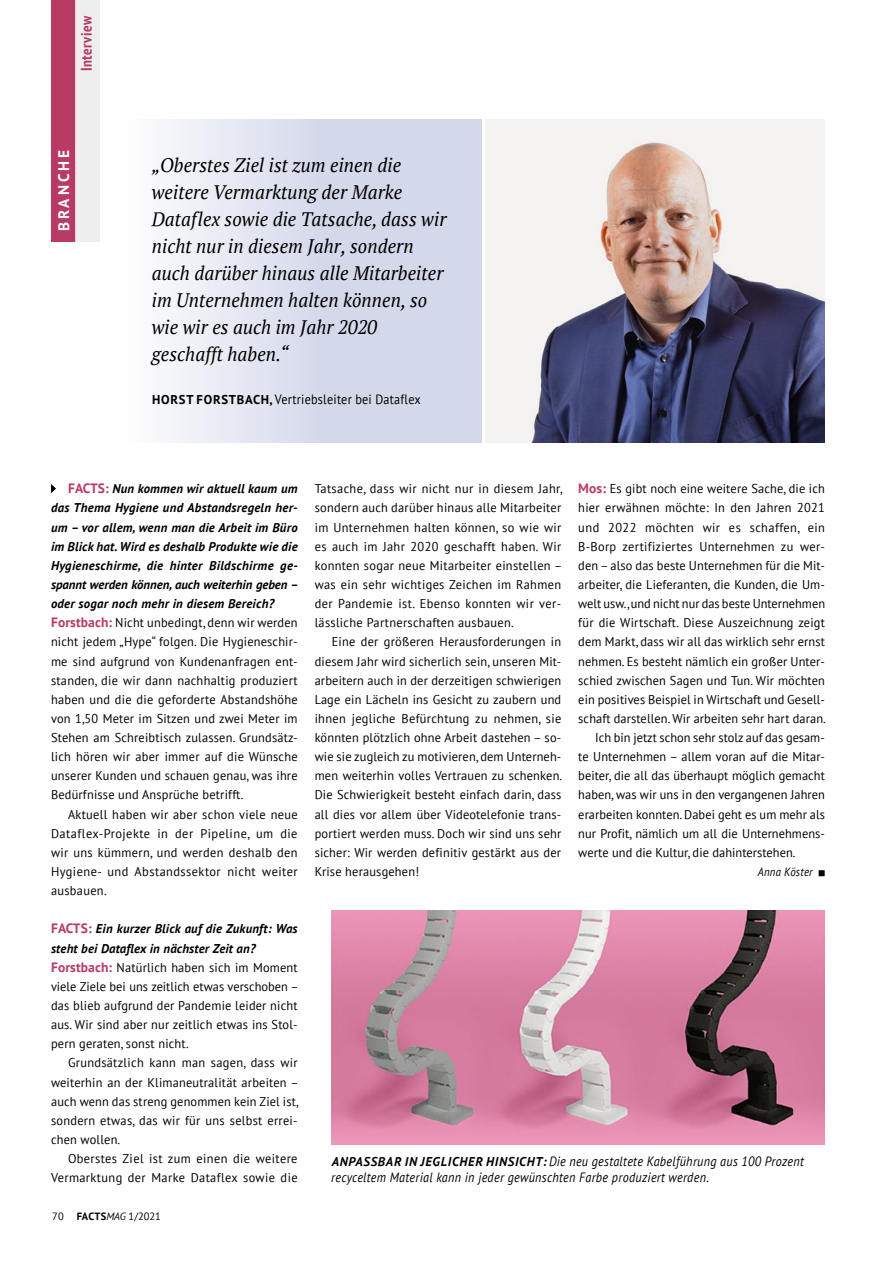
<style>
.page{position:relative;width:893px;height:1263px;background:#fff}
.page>*{position:absolute;margin:0;border:0;box-sizing:border-box;transform-origin:0 0}
.t1{font:italic 19.5px/27px "PT Serif";letter-spacing:.005em;color:#000;scale:.95 1}
.t2{font:700 condensed 15.3px "PT Sans";letter-spacing:.03em;color:#b93a63}
.t3{font:700 15.3px "PT Sans";letter-spacing:.19em;color:#fff}
.t4{font:italic 13.5px/16.5px "PT Sans";letter-spacing:.025em;color:#000;scale:.9 1}
.t5{font:13.5px "PT Sans";letter-spacing:.02em;color:#000;scale:.9 1}
.t6{font:12.75px/19.2px "PT Sans";letter-spacing:.015em;color:#000;text-align:justify}
.t7{font:12.75px "PT Sans";letter-spacing:.035em;color:#000}
.t8{font:italic 12px "PT Sans";letter-spacing:.02em;color:#000;scale:.9 1}
.t9{font:10.5px "PT Sans";color:#000}
.s1{font-weight:700;font-size:12.75px}
.s2{font-weight:700;font-size:13.5px;color:#b93a63}
.s3{font-weight:700;font-style:italic}
.s4{font-weight:700}
.s5{font-style:italic}
</style>
<div class="page">
<div style="left:118px;top:119px;width:363px;height:323px;background:linear-gradient(to right,#f8f8fc,#c8cee5)"></div>
<svg style="left:51px;top:484px;width:5px;height:9px"></svg>
<img style="left:486px;top:119px;width:339px;height:323px">
<div style="left:51px;top:0;width:24px;height:242px;background:#b93a63"></div>
<div style="left:75px;top:0;width:25px;height:242px;background:#ececed"></div>
<img style="left:331px;top:910px;width:494px;height:234px">
<p class="t2" style="left:76px;top:71px;width:57px;rotate:-90deg">Interview</p>
<p class="t3" style="left:53px;top:231px;width:83px;rotate:-90deg">BRANCHE</p>
<p class="t1" style="left:152px;top:151px;width:312px">„Oberstes Ziel ist zum einen die weitere Vermarktung der Marke<br>Dataflex sowie die Tatsache, dass wir nicht nur in diesem Jahr, sondern auch darüber hinaus alle Mitarbeiter im Unternehmen halten können, so wie wir es auch im Jahr 2020 geschafft haben.“</p>
<p class="t5" style="left:152px;top:391px;width:300px"><span class="s1">HORST FORSTBACH,</span> Vertriebsleiter bei Dataflex</p>
<p class="t6" style="left:51px;top:479px;width:249px;text-align:left;text-indent:17px"><span class="s2">FACTS:</span> <span class="s3">Nun kommen wir aktuell kaum um das Thema Hygiene und Abstandsregeln her&shy;um – vor allem, wenn man die Arbeit im Büro im Blick hat. Wird es deshalb Produkte wie die Hygieneschirme, die hinter Bildschirme ge&shy;spannt werden können, auch weiterhin geben – oder sogar noch mehr in diesem Bereich?<br></span><span class="s2">Forstbach:</span> Nicht unbedingt, denn wir werden nicht jedem „Hype“ folgen. Die Hygieneschir&shy;me sind aufgrund von Kundenanfragen ent&shy;standen, die wir dann nachhaltig produziert haben und die die geforderte Abstandshöhe von 1,50 Meter im Sitzen und zwei Meter im Stehen am Schreibtisch zulassen. Grundsätz&shy;lich hören wir aber immer auf die Wünsche unserer Kunden und schauen genau, was ihre Bedürfnisse und Ansprüche betrifft.</p>
<p class="t6" style="left:51px;top:804px;width:248px;text-indent:17px">Aktuell haben wir aber schon viele neue Dataflex-Projekte in der Pipeline, um die wir uns kümmern, und werden deshalb den Hygiene- und Abstandssektor nicht weiter ausbauen.</p>
<p class="t6" style="left:51px;top:919px;width:249px;text-align:left"><span class="s2">FACTS:</span> <span class="s3">Ein kurzer Blick auf die Zukunft: Was steht bei Dataflex in nächster Zeit an?<br></span><span class="s2">Forstbach:</span> Natürlich haben sich im Moment viele Ziele bei uns zeitlich etwas verschoben – das blieb aufgrund der Pandemie leider nicht aus. Wir sind aber nur zeitlich etwas ins Stol&shy;pern geraten, sonst nicht.</p>
<p class="t6" style="left:51px;top:1053px;width:249px;text-indent:17px">Grundsätzlich kann man sagen, dass wir weiterhin an der Klimaneutralität arbeiten – auch wenn das streng genommen kein Ziel ist, sondern etwas, das wir für uns selbst errei&shy;chen wollen.</p>
<p class="t6" style="left:51px;top:1149px;width:248px;text-align:right">Oberstes Ziel ist zum einen die weitere<br>Vermarktung der Marke Dataflex sowie die</p>
<p class="t9" style="left:52px;top:1209px;width:13px">70</p>
<p class="t9" style="left:77px;top:1209px;width:86px"><span class="s4">FACTS</span><span class="s5">MAG</span> 1/2021</p>
<p class="t6" style="left:315px;top:479px;width:249px">Tatsache, dass wir nicht nur in diesem Jahr, sondern auch darüber hinaus alle Mitarbeiter im Unternehmen halten können, so wie wir es auch im Jahr 2020 geschafft haben. Wir konnten sogar neue Mitarbeiter einstellen – was ein sehr wichtiges Zeichen im Rahmen der Pandemie ist. Ebenso konnten wir ver&shy;lässliche Partnerschaften ausbauen.</p>
<p class="t6" style="left:315px;top:632px;width:249px;text-indent:17px">Eine der größeren Herausforderungen in diesem Jahr wird sicherlich sein, unseren Mit&shy;arbeitern auch in der derzeitigen schwierigen Lage ein Lächeln ins Gesicht zu zaubern und ihnen jegliche Befürchtung zu nehmen, sie könnten plötzlich ohne Arbeit dastehen – so&shy;wie sie zugleich zu motivieren, dem Unterneh&shy;men weiterhin volles Vertrauen zu schenken.<br>Die Schwierigkeit besteht einfach darin, dass all dies vor allem über Videotelefonie trans&shy;portiert werden muss. Doch wir sind uns sehr sicher: Wir werden definitiv gestärkt aus der Krise herausgehen!</p>
<p class="t6" style="left:578px;top:479px;width:248px"><span class="s2">Mos:</span> Es gibt noch eine weitere Sache, die ich</p>
<p class="t6" style="left:578px;top:498px;width:248px">hier erwähnen möchte: In den Jahren 2021</p>
<p class="t7" style="left:578px;top:519px;width:248px">und 2022 möchten wir es schaffen, ein</p>
<p class="t6" style="left:578px;top:536px;width:248px">B-Borp zertifiziertes Unternehmen zu wer-</p>
<p class="t6" style="left:578px;top:555px;width:248px">den – also das beste Unternehmen für die Mit-</p>
<p class="t6" style="left:578px;top:575px;width:248px">arbeiter, die Lieferanten, die Kunden, die Um-</p>
<p class="t6" style="left:578px;top:594px;width:248px">welt usw., und nicht nur das beste Unternehmen</p>
<p class="t6" style="left:578px;top:613px;width:248px">für die Wirtschaft. Diese Auszeichnung zeigt</p>
<p class="t6" style="left:578px;top:632px;width:248px">dem Markt, dass wir all das wirklich sehr ernst</p>
<p class="t6" style="left:578px;top:651px;width:248px">nehmen. Es besteht nämlich ein großer Unter-</p>
<p class="t6" style="left:578px;top:670px;width:248px">schied zwischen Sagen und Tun. Wir möchten</p>
<p class="t6" style="left:578px;top:689px;width:248px">ein positives Beispiel in Wirtschaft und Gesell-</p>
<p class="t6" style="left:578px;top:708px;width:249px">schaft darstellen. Wir arbeiten sehr hart daran.</p>
<p class="t6" style="left:595px;top:728px;width:231px">Ich bin jetzt schon sehr stolz auf das gesam-</p>
<p class="t6" style="left:578px;top:747px;width:248px">te Unternehmen – allem voran auf die Mitar-</p>
<p class="t6" style="left:578px;top:766px;width:248px">beiter, die all das überhaupt möglich gemacht</p>
<p class="t6" style="left:578px;top:785px;width:248px">haben, was wir uns in den vergangenen Jahren</p>
<p class="t6" style="left:578px;top:804px;width:248px">erarbeiten konnten. Dabei geht es um mehr als</p>
<p class="t6" style="left:578px;top:823px;width:248px">nur Profit, nämlich um all die Unternehmens-</p>
<p class="t6" style="left:578px;top:842px;width:219px">werte und die Kultur, die dahinterstehen.</p>
<p class="t8" style="left:758px;top:864px;width:63px">Anna Köster</p>
<p class="t4" style="left:331px;top:1152px;width:527px"><span class="s1">ANPASSBAR IN JEGLICHER HINSICHT:</span> Die neu gestaltete Kabelführung aus 100 Prozent recyceltem Material kann in jeder gewünschten Farbe produziert werden.</p>
</div>
